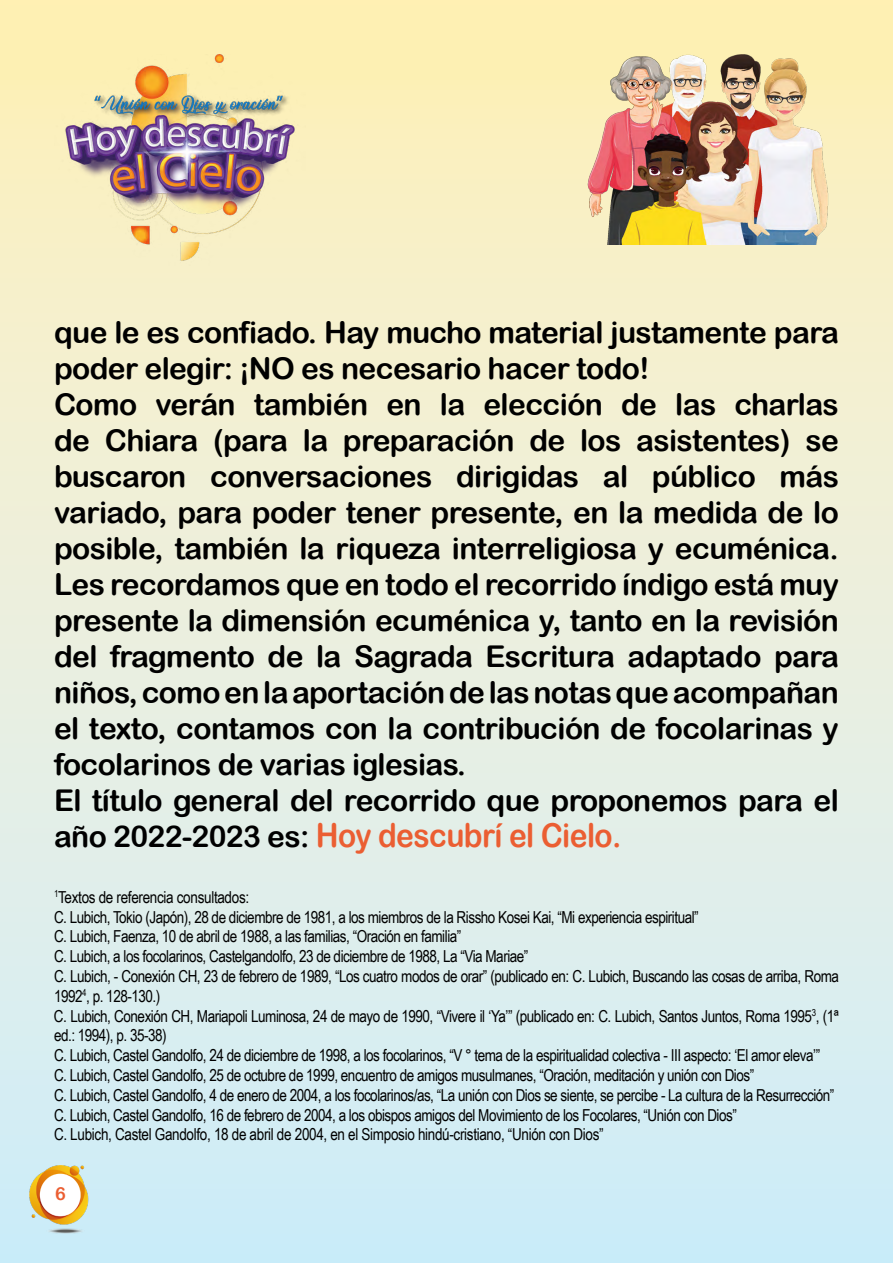
<style>
.page{position:relative;width:893px;height:1263px;background:#fff}
.page>*{position:absolute;margin:0;border:0;box-sizing:border-box;transform-origin:0 0}
.t1{font:33px "Arial Rounded MT Bold";letter-spacing:-.02em;color:#eb5e32;scale:.91 1}
.t2{font:30px/36px "Arial Rounded MT Bold";letter-spacing:-.02em;color:#000}
.t3{font:18px "Arial Rounded MT Bold";color:#eb5e32}
.t4{font:16.5px/19.8px "Arial Narrow";letter-spacing:-.03em;color:#000}
.s1{font-size:30px;color:#000}
</style>
<div class="page">
<div style="left:0;top:0;width:893px;height:1263px;background:linear-gradient(to bottom,#fff1b9,#cfedff)"></div>
<img style="left:30px;top:1165px;width:70px;height:71px">
<img style="left:54px;top:54px;width:252px;height:211px">
<img style="left:571px;top:54px;width:268px;height:190px">
<p class="t2" style="left:54px;top:314px;width:786px">que le es confiado. Hay mucho material justamente para poder elegir: ¡NO es necesario hacer todo!<br>Como verán también en la elección de las charlas de Chiara (para la preparación de los asistentes) se buscaron conversaciones dirigidas al público más variado, para poder tener presente, en la medida de lo posible, también la riqueza interreligiosa y ecuménica.<br>Les recordamos que en todo el recorrido índigo está muy presente la dimensión ecuménica y, tanto en la revisión del fragmento de la Sagrada Escritura adaptado para niños, como en la aportación de las notas que acompañan el texto, contamos con la contribución de focolarinas y focolarinos de varias iglesias.<br>El título general del recorrido que proponemos para el</p>
<h1 class="t1" style="left:54px;top:816px;width:625px"><span class="s1">año 2022-2023 es:</span> Hoy descubrí el Cielo.</h1>
<p class="t4" style="left:54px;top:886px;width:786px"><sup>1</sup>Textos de referencia consultados:<br>C. Lubich, Tokio (Japón), 28 de diciembre de 1981, a los miembros de la Rissho Kosei Kai, “Mi experiencia espiritual”<br>C. Lubich, Faenza, 10 de abril de 1988, a las familias, “Oración en familia”<br>C. Lubich, a los focolarinos, Castelgandolfo, 23 de diciembre de 1988, La “Via Mariae”<br>C. Lubich, - Conexión CH, 23 de febrero de 1989, “Los cuatro modos de orar” (publicado en: C. Lubich, Buscando las cosas de arriba, Roma 1992<sup>4</sup>, p. 128-130.)<br>C. Lubich, Conexión CH, Mariapoli Luminosa, 24 de mayo de 1990, “Vivere il ‘Ya’” (publicado en: C. Lubich, Santos Juntos, Roma 1995<sup>3</sup>, (1ª ed.: 1994), p. 35-38)<br>C. Lubich, Castel Gandolfo, 24 de diciembre de 1998, a los focolarinos, “V ° tema de la espiritualidad colectiva - III aspecto: ‘El amor eleva’”<br>C. Lubich, Castel Gandolfo, 25 de octubre de 1999, encuentro de amigos musulmanes, “Oración, meditación y unión con Dios”<br>C. Lubich, Castel Gandolfo, 4 de enero de 2004, a los focolarinos/as, “La unión con Dios se siente, se percibe - La cultura de la Resurrección” C. Lubich, Castel Gandolfo, 16 de febrero de 2004, a los obispos amigos del Movimiento de los Focolares, “Unión con Dios”<br>C. Lubich, Castel Gandolfo, 18 de abril de 2004, en el Simposio hindú-cristiano, “Unión con Dios”</p>
<p class="t3" style="left:55px;top:1183px;width:12px">6</p>
</div>
